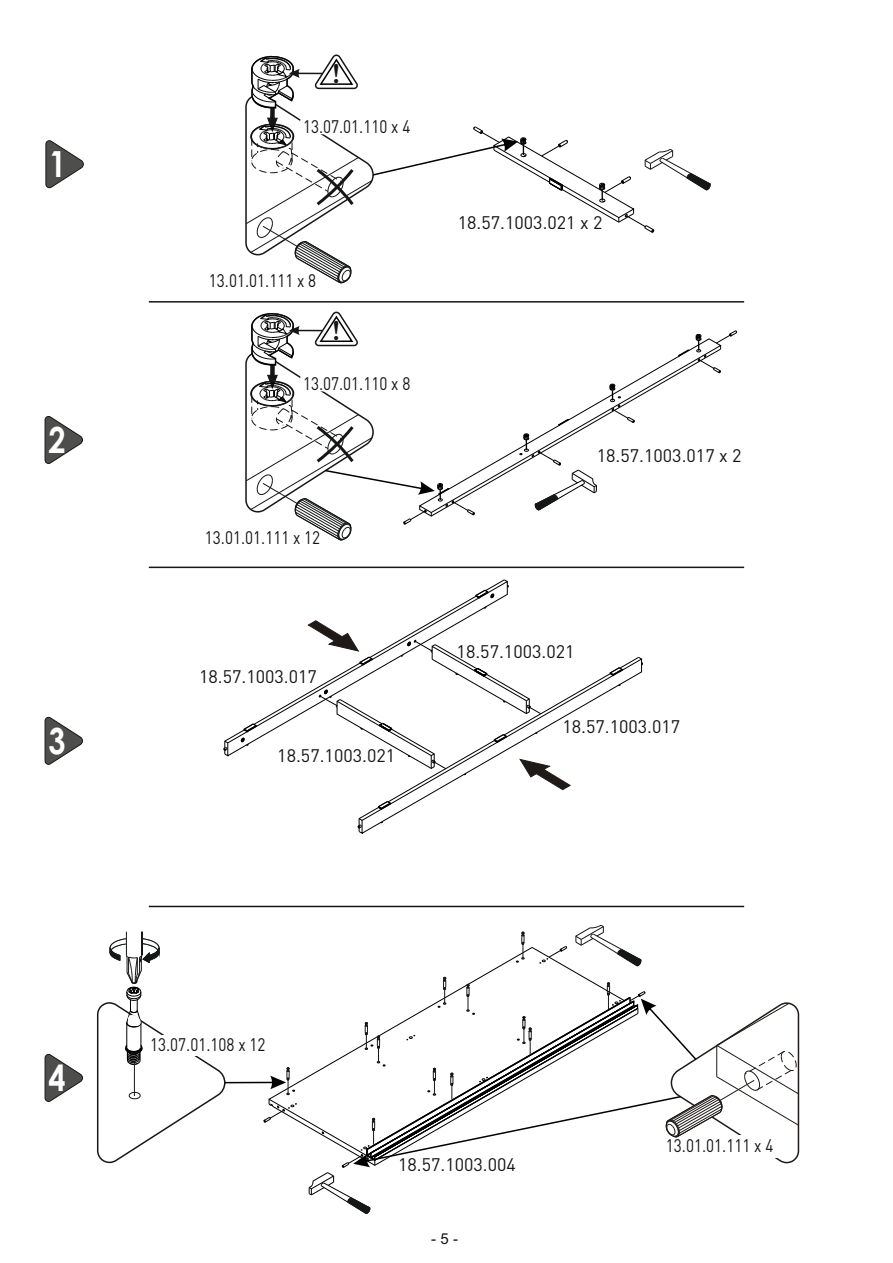
<style>
.page{position:relative;width:893px;height:1263px;background:#fff}
.page>*{position:absolute;margin:0;border:0;box-sizing:border-box;transform-origin:0 0}
.t1{font:700 36px "Century Gothic";color:#fff;scale:.85 1}
.t2{font:26.25px "Amelia BT";color:#151616}
.t3{font:18px "DINTR Regular";color:#151616}
.t4{font:18px "DINTR Regular";color:#151616;scale:.85 1}
.t5{font:15px "Arial";color:#151616}
</style>
<div class="page">
<svg style="left:45px;top:416px;width:38px;height:48px"></svg>
<svg style="left:45px;top:717px;width:38px;height:48px"></svg>
<svg style="left:45px;top:1054px;width:38px;height:48px"></svg>
<svg style="left:46px;top:140px;width:38px;height:48px"></svg>
<hr style="left:149px;top:301px;width:595px;height:2px;background:#151616">
<hr style="left:149px;top:567px;width:595px;height:1px;background:#151616">
<svg style="left:475px;top:338px;width:221px;height:154px"></svg>
<svg style="left:678px;top:349px;width:11px;height:8px"></svg>
<svg style="left:558px;top:418px;width:11px;height:8px"></svg>
<svg style="left:696px;top:330px;width:41px;height:44px"></svg>
<svg style="left:610px;top:384px;width:25px;height:39px"></svg>
<svg style="left:245px;top:54px;width:466px;height:230px"></svg>
<svg style="left:519px;top:433px;width:78px;height:78px"></svg>
<svg style="left:223px;top:579px;width:420px;height:252px"></svg>
<svg style="left:245px;top:311px;width:230px;height:230px"></svg>
<svg style="left:96px;top:905px;width:704px;height:309px"></svg>
<div style="left:212px;top:973px;width:81px;height:19px;background:#fff"></div>
<h1 class="t1" style="left:49px;top:150px;width:22px">1</h1>
<h1 class="t1" style="left:48px;top:426px;width:22px">2</h1>
<h1 class="t1" style="left:48px;top:727px;width:22px">3</h1>
<h2 class="t2" style="left:333px;top:63px;width:8px">!</h2>
<p class="t4" style="left:303px;top:120px;width:128px">13.07.01.110 x 4</p>
<p class="t4" style="left:209px;top:274px;width:128px">13.01.01.111 x 8</p>
<h2 class="t2" style="left:333px;top:320px;width:8px">!</h2>
<p class="t4" style="left:303px;top:377px;width:128px">13.07.01.110 x 8</p>
<p class="t4" style="left:205px;top:531px;width:137px">13.01.01.111 x 12</p>
<p class="t3" style="left:199px;top:670px;width:119px">18.57.1003.017</p>
<p class="t3" style="left:277px;top:749px;width:119px">18.57.1003.021</p>
<p class="t3" style="left:458px;top:216px;width:146px">18.57.1003.021 x 2</p>
<p class="t3" style="left:597px;top:449px;width:146px">18.57.1003.017 x 2</p>
<p class="t3" style="left:457px;top:645px;width:119px">18.57.1003.021</p>
<p class="t3" style="left:562px;top:720px;width:119px">18.57.1003.017</p>
<h1 class="t1" style="left:48px;top:1064px;width:22px">4</h1>
<p class="t4" style="left:150px;top:1038px;width:137px">13.07.01.108 x 12</p>
<p class="t3" style="left:398px;top:1158px;width:119px">18.57.1003.004</p>
<p class="t5" style="left:431px;top:1233px;width:28px">- 5 -</p>
<p class="t4" style="left:666px;top:1139px;width:128px">13.01.01.111 x 4</p>
</div>
